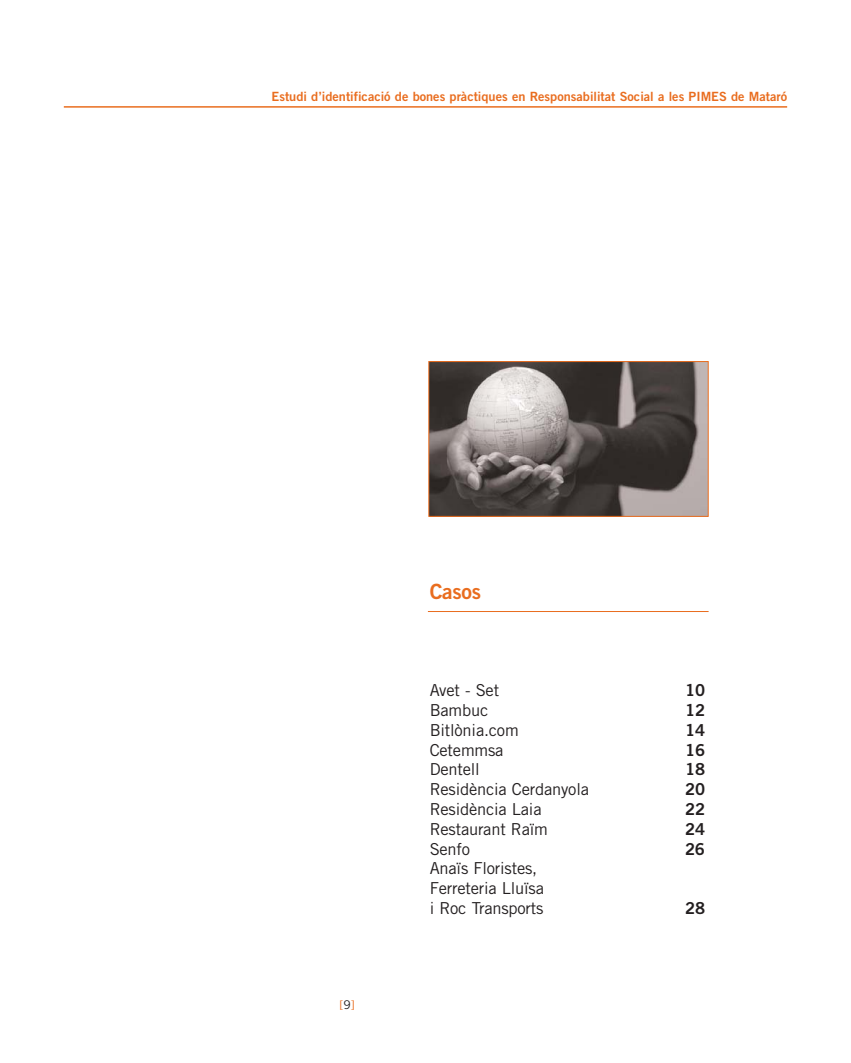
<style>
.page{position:relative;width:851px;height:1063px;background:#fff}
.page>*{position:absolute;margin:0;border:0;box-sizing:border-box;transform-origin:0 0}
.t1{font:21px "Trade Gothic Bold Two";letter-spacing:-.01em;color:#e96d1f}
.t2{font:16.5px/19.8px "Trade Gothic";letter-spacing:-.01em;color:#231f20}
.t3{font:16.5px "Trade Gothic Bold Two";color:#231f20}
.t4{font:12.75px "Trade Gothic Bold Two";color:#e96d1f}
.t5{font:12px "Trade Gothic";color:#e96d1f}
.s1{color:#231f20}
</style>
<div class="page">
<hr style="left:64px;top:106px;width:723px;height:2px;background:#e96d1f">
<hr style="left:428px;top:611px;width:280px;height:1px;background:#e96d1f">
<img style="left:430px;top:363px;width:276px;height:152px">
<div style="left:428px;top:361px;width:280px;height:156px;border:1px solid #e96d1f"></div>
<p class="t4" style="left:271px;top:91px;width:517px">Estudi d’identificació de bones pràctiques en Responsabilitat Social a les PIMES de Mataró</p>
<p class="t1" style="left:429px;top:584px;width:53px">Casos</p>
<p class="t5" style="left:339px;top:1000px;width:17px">[<span class="s1">9</span>]</p>
<p class="t2" style="left:429px;top:682px;width:71px">Avet - Set</p>
<p class="t3" style="left:685px;top:684px;width:22px">10</p>
<p class="t2" style="left:429px;top:702px;width:60px">Bambuc</p>
<p class="t3" style="left:685px;top:704px;width:22px">12</p>
<p class="t2" style="left:429px;top:722px;width:90px">Bitlònia.com</p>
<p class="t3" style="left:685px;top:724px;width:22px">14</p>
<p class="t2" style="left:429px;top:741px;width:75px">Cetemmsa</p>
<p class="t3" style="left:685px;top:744px;width:22px">16</p>
<p class="t2" style="left:429px;top:761px;width:52px">Dentell</p>
<p class="t3" style="left:685px;top:764px;width:22px">18</p>
<p class="t2" style="left:429px;top:781px;width:161px">Residència Cerdanyola</p>
<p class="t3" style="left:685px;top:783px;width:22px">20</p>
<p class="t2" style="left:429px;top:801px;width:113px">Residència Laia</p>
<p class="t3" style="left:685px;top:803px;width:22px">22</p>
<p class="t2" style="left:429px;top:821px;width:120px">Restaurant Raïm</p>
<p class="t3" style="left:685px;top:823px;width:22px">24</p>
<p class="t2" style="left:429px;top:840px;width:42px">Senfo</p>
<p class="t3" style="left:685px;top:843px;width:21px">26</p>
<p class="t2" style="left:429px;top:860px;width:116px">Anaïs Floristes,<br>Ferreteria Lluïsa i Roc Transports</p>
<p class="t3" style="left:685px;top:902px;width:22px">28</p>
</div>
